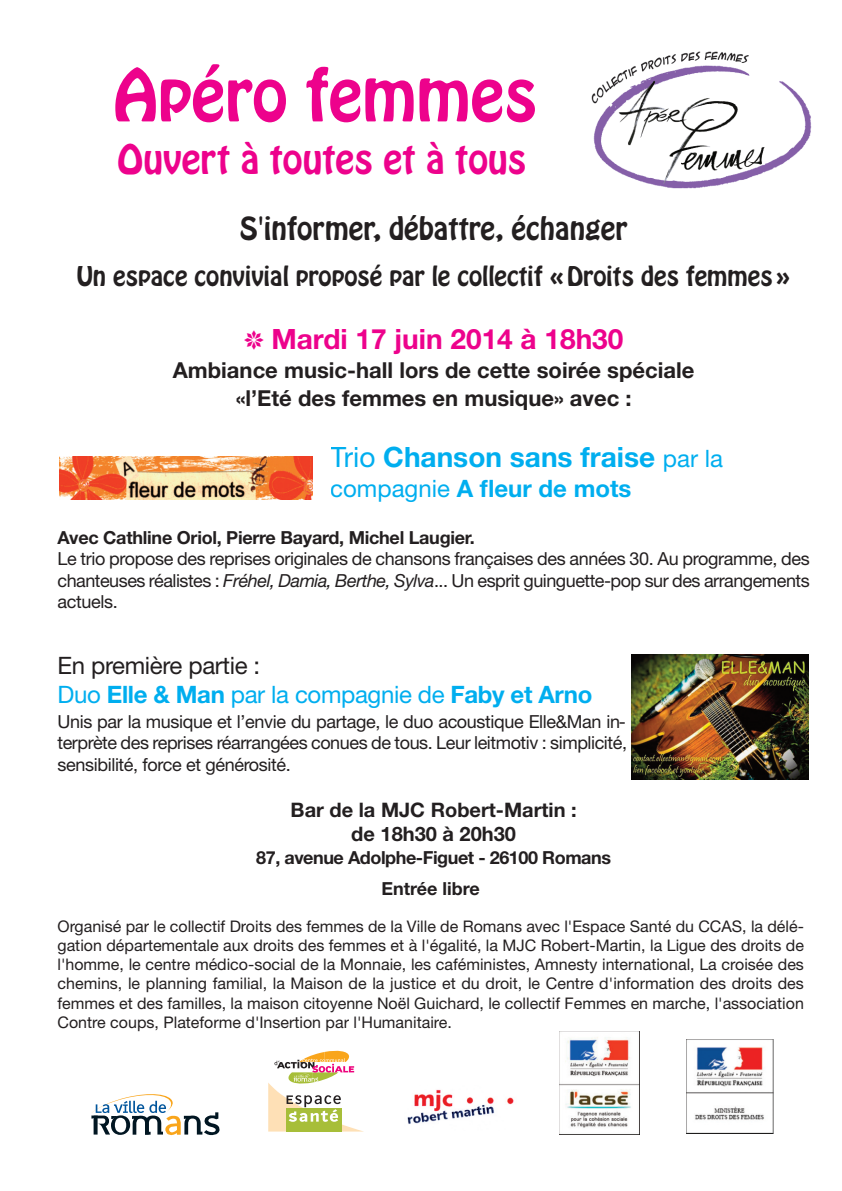
<style>
.page{position:relative;width:842px;height:1191px;background:#fff}
.page>*{position:absolute;margin:0;border:0;box-sizing:border-box;transform-origin:0 0}
.t1{font:64px "Hobo Std";color:#ed028c}
.t2{font:36px "Hobo Std";color:#ed028c}
.t3{font:28px "Hobo Std";color:#231f20}
.t4{font:700 28px "Helvetica Neue LT Std";color:#00aeef}
.t5{font:700 28px "Helvetica Neue LT Std";color:#ed028c}
.t6{font:24px "Hobo Std";color:#231f20}
.t7{font:24px/28.8px "Helvetica Neue LT Std";letter-spacing:-.015em;color:#00aeef}
.t8{font:700 24px "Helvetica Neue LT Std";color:#00aeef}
.t9{font:700 22px/27.8px "Helvetica Neue LT Std";color:#231f20;text-align:center}
.t10{font:700 20px/24px "Helvetica Neue LT Std";color:#231f20;text-align:center}
.t11{font:18px/21.6px "Helvetica Neue LT Std";letter-spacing:-.025em;color:#231f20;text-align:justify}
.t12{font:700 18px/31px "Helvetica Neue LT Std";letter-spacing:-.015em;color:#231f20;text-align:center}
.t13{font:16px/19.2px "Helvetica Neue LT Std";color:#231f20;text-align:justify}
.s1{font-family:"Monotype Sorts";font-weight:400;font-size:26px}
.s2{font-weight:400}
.s3{font-weight:400;font-size:24px}
.s4{font-style:italic}
.s5{color:#231f20}
.s6{font-weight:700}
</style>
<div class="page">
<svg style="left:91px;top:1094px;width:128px;height:41px"></svg>
<div style="left:556px;top:1029px;width:87px;height:107px;background:linear-gradient(to bottom,#fff,#fff)"></div>
<img style="left:559px;top:1031px;width:80px;height:103px">
<svg style="left:268px;top:1131px;width:95px;height:1px"></svg>
<svg style="left:268px;top:1050px;width:94px;height:81px"></svg>
<img style="left:407px;top:1089px;width:107px;height:35px">
<svg style="left:686px;top:1039px;width:88px;height:95px"></svg>
<img style="left:686px;top:1039px;width:87px;height:94px">
<img style="left:591px;top:51px;width:221px;height:138px">
<img style="left:59px;top:456px;width:253px;height:43px">
<img style="left:631px;top:654px;width:176px;height:125px">
<h1 class="t1" style="left:113px;top:68px;width:425px">Apéro femmes</h1>
<h2 class="t2" style="left:117px;top:144px;width:410px">Ouvert à toutes et à tous</h2>
<h3 class="t3" style="left:240px;top:216px;width:389px">S'informer, débattre, échanger</h3>
<h3 class="t6" style="left:77px;top:266px;width:715px">Un espace convivial proposé par le collectif «Droits des femmes»</h3>
<h3 class="t5" style="left:244px;top:329px;width:381px"><span class="s1">k</span> Mardi 17 juin 2014 à 18h30</h3>
<h3 class="t9" style="left:173px;top:358px;width:523px">Ambiance music-hall lors de cette soirée spéciale «l’Eté des femmes en musique» avec :</h3>
<h3 class="t4" style="left:330px;top:447px;width:394px"><span class="s2">Trio</span> Chanson sans fraise <span class="s3">par la</span></h3>
<h3 class="t8" style="left:330px;top:480px;width:302px"><span class="s2">compagnie</span> A fleur de mots</h3>
<p class="t12" style="left:57px;top:523px;width:419px">Avec Cathline Oriol, Pierre Bayard, Michel Laugier.</p>
<p class="t11" style="left:57px;top:550px;width:753px">Le trio propose des reprises originales de chansons françaises des années 30. Au programme, des chanteuses réalistes : <span class="s4">Fréhel, Damia, Berthe, Sylva</span>... Un esprit guinguette-pop sur des arrangements actuels.</p>
<h3 class="t7" style="left:57px;top:654px;width:536px"><span class="s5">En première partie :<br></span>Duo <span class="s6">Elle &amp; Man</span> par la compagnie de <span class="s6">Faby et Arno</span></h3>
<p class="t11" style="left:57px;top:712px;width:571px">Unis par la musique et l’envie du partage, le duo acoustique Elle&amp;Man in&shy;terprète des reprises réarrangées conues de tous. Leur leitmotiv : simplicité, sensibilité, force et générosité.</p>
<p class="t10" style="left:290px;top:799px;width:287px">Bar de la MJC Robert-Martin : de 18h30 à 20h30</p>
<p class="t12" style="left:256px;top:843px;width:356px">87, avenue Adolphe-Figuet - 26100 Romans<br>Entrée libre</p>
<p class="t13" style="left:57px;top:918px;width:747px">Organisé par le collectif Droits des femmes de la Ville de Romans avec l'Espace Santé du CCAS, la délé&shy;gation départementale aux droits des femmes et à l'égalité, la MJC Robert-Martin, la Ligue des droits de l'homme, le centre médico-social de la Monnaie, les caféministes, Amnesty international, La croisée des chemins, le planning familial, la Maison de la justice et du droit, le Centre d'information des droits des femmes et des familles, la maison citoyenne Noël Guichard, le collectif Femmes en marche, l'association Contre coups, Plateforme d'Insertion par l'Humanitaire.</p>
</div>
